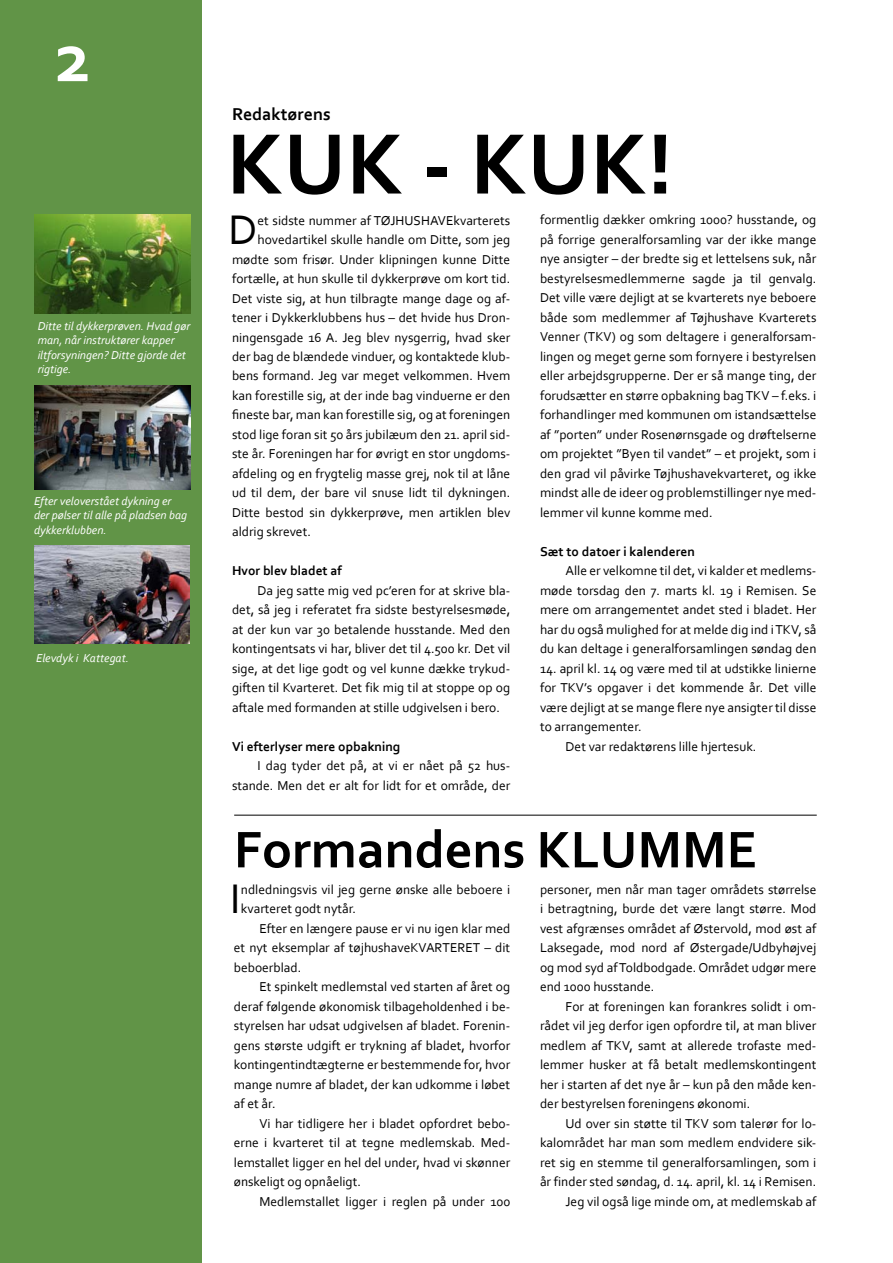
<style>
.page{position:relative;width:893px;height:1263px;background:#fff}
.page>*{position:absolute;margin:0;border:0;box-sizing:border-box;transform-origin:0 0}
.t1{font:700 90px "Corbel";color:#000}
.t2{font:700 72px "Corbel";color:#fff}
.t3{font:700 54px "Corbel";color:#000}
.t4{font:43.35px "Corbel";color:#000}
.t5{font:700 18px "Corbel";color:#000}
.t6{font:13.5px/19.5px "Corbel";color:#000;text-align:justify}
.t7{font:700 13.5px "Corbel";color:#000}
.t8{font:italic 12px/14.4px "Corbel";color:#fff}
</style>
<div class="page">
<div style="left:0;top:0;width:202px;height:1263px;background:#619447"></div>
<img style="left:34px;top:214px;width:156px;height:99px">
<img style="left:34px;top:386px;width:156px;height:104px">
<img style="left:35px;top:545px;width:154px;height:99px">
<hr style="left:234px;top:815px;width:583px;height:1px;background:#000">
<h2 class="t2" style="left:55px;top:13px;width:37px">2</h2>
<p class="t8" style="left:38px;top:319px;width:154px">Ditte til dykkerprøven. Hvad gør man, når instruktører kapper iltforsyningen? Ditte gjorde det rigtige.</p>
<p class="t8" style="left:34px;top:493px;width:155px">Efter veloverstået dykning er der pølser til alle på pladsen bag dykkerklubben.</p>
<p class="t8" style="left:36px;top:650px;width:94px">Elevdyk i Kattegat.</p>
<h3 class="t5" style="left:232px;top:103px;width:100px">Redaktørens</h3>
<h1 class="t1" style="left:226px;top:108px;width:448px">KUK - KUK!</h1>
<h3 class="t4" style="left:228px;top:203px;width:31px">D</h3>
<p class="t6" style="left:258px;top:210px;width:254px">et sidste nummer af TØJHUSHAVEkvarterets</p>
<p class="t6" style="left:540px;top:210px;width:278px">formentlig dækker omkring 1000? husstande, og på forrige generalforsamling var der ikke mange nye ansigter – der bredte sig et lettelsens suk, når bestyrelsesmedlemmerne sagde ja til genvalg.<br>Det ville være dejligt at se kvarterets nye beboere både som medlemmer af Tøjhushave Kvarterets Venner (TKV) og som deltagere i generalforsam&shy;lingen og meget gerne som fornyere i bestyrelsen eller arbejdsgrupperne. Der er så mange ting, der forudsætter en større opbakning bag TKV – f.eks. i forhandlinger med kommunen om istandsættelse af ”porten” under Rosenørnsgade og drøftelserne om projektet ”Byen til vandet” – et projekt, som i den grad vil påvirke Tøjhushavekvarteret, og ikke mindst alle de ideer og problemstillinger nye med&shy;lemmer vil kunne komme med.</p>
<p class="t7" style="left:540px;top:543px;width:156px">Sæt to datoer i kalenderen</p>
<p class="t6" style="left:540px;top:561px;width:278px;text-indent:26px">Alle er velkomne til det, vi kalder et medlems&shy;møde torsdag den 7. marts kl. 19 i Remisen. Se mere om arrangementet andet sted i bladet. Her har du også mulighed for at melde dig ind i TKV, så du kan deltage i generalforsamlingen søndag den</p>
<p class="t6" style="left:540px;top:658px;width:278px">14. april kl. 14 og være med til at udstikke linierne</p>
<p class="t6" style="left:540px;top:678px;width:278px">for TKV’s opgaver i det kommende år. Det ville</p>
<p class="t6" style="left:540px;top:697px;width:278px">være dejligt at se mange flere nye ansigter til disse</p>
<p class="t6" style="left:540px;top:717px;width:103px">to arrangementer.</p>
<p class="t6" style="left:566px;top:736px;width:192px">Det var redaktørens lille hjertesuk.</p>
<p class="t6" style="left:258px;top:229px;width:254px">hovedartikel skulle handle om Ditte, som jeg</p>
<p class="t6" style="left:232px;top:249px;width:280px">mødte som frisør. Under klipningen kunne Ditte</p>
<p class="t6" style="left:232px;top:268px;width:280px">fortælle, at hun skulle til dykkerprøve om kort tid.</p>
<p class="t6" style="left:232px;top:288px;width:280px">Det viste sig, at hun tilbragte mange dage og af-</p>
<p class="t6" style="left:232px;top:307px;width:280px">tener i Dykkerklubbens hus – det hvide hus Dron-</p>
<p class="t6" style="left:232px;top:327px;width:280px">ningensgade 16 A. Jeg blev nysgerrig, hvad sker</p>
<p class="t6" style="left:232px;top:346px;width:280px">der bag de blændede vinduer, og kontaktede klub-</p>
<p class="t6" style="left:232px;top:366px;width:280px">bens formand. Jeg var meget velkommen. Hvem</p>
<p class="t6" style="left:232px;top:385px;width:280px">kan forestille sig, at der inde bag vinduerne er den</p>
<p class="t6" style="left:232px;top:405px;width:280px">fineste bar, man kan forestille sig, og at foreningen</p>
<p class="t6" style="left:232px;top:424px;width:280px">stod lige foran sit 50 års jubilæum den 21. april sid-</p>
<p class="t6" style="left:232px;top:444px;width:280px">ste år. Foreningen har for øvrigt en stor ungdoms-</p>
<p class="t6" style="left:232px;top:463px;width:280px">afdeling og en frygtelig masse grej, nok til at låne</p>
<p class="t6" style="left:232px;top:483px;width:280px">ud til dem, der bare vil snuse lidt til dykningen.</p>
<p class="t6" style="left:232px;top:502px;width:280px">Ditte bestod sin dykkerprøve, men artiklen blev</p>
<p class="t6" style="left:232px;top:522px;width:80px">aldrig skrevet.</p>
<p class="t7" style="left:232px;top:563px;width:111px">Hvor blev bladet af</p>
<p class="t6" style="left:232px;top:580px;width:280px;text-indent:26px">Da jeg satte mig ved pc’eren for at skrive bla&shy;det, så jeg i referatet fra sidste bestyrelsesmøde, at der kun var 30 betalende husstande. Med den kontingentsats vi har, bliver det til 4.500 kr. Det vil sige, at det lige godt og vel kunne dække trykud&shy;giften til Kvarteret. Det fik mig til at stoppe op og aftale med formanden at stille udgivelsen i bero.</p>
<p class="t7" style="left:232px;top:738px;width:170px">Vi efterlyser mere opbakning</p>
<p class="t6" style="left:232px;top:756px;width:280px;text-align:right">I dag tyder det på, at vi er nået på 52 hus&shy;stande. Men det er alt for lidt for et område, der</p>
<h3 class="t3" style="left:234px;top:816px;width:525px">Formandens KLUMME</h3>
<h3 class="t4" style="left:230px;top:872px;width:12px">I</h3>
<p class="t6" style="left:241px;top:879px;width:271px">ndledningsvis vil jeg gerne ønske alle beboere i kvarteret godt nytår.</p>
<p class="t6" style="left:234px;top:918px;width:278px;text-indent:26px">Efter en længere pause er vi nu igen klar med et nyt eksemplar af tøjhushaveKVARTERET – dit beboerblad.</p>
<p class="t6" style="left:234px;top:977px;width:278px;text-indent:26px">Et spinkelt medlemstal ved starten af året og deraf følgende økonomisk tilbageholdenhed i be&shy;styrelsen har udsat udgivelsen af bladet. Forenin&shy;gens største udgift er trykning af bladet, hvorfor kontingentindtægterne er bestemmende for, hvor mange numre af bladet, der kan udkomme i løbet af et år.</p>
<p class="t6" style="left:234px;top:1113px;width:278px;text-indent:26px">Vi har tidligere her i bladet opfordret bebo&shy;erne i kvarteret til at tegne medlemskab. Med&shy;lemstallet ligger en hel del under, hvad vi skønner ønskeligt og opnåeligt.</p>
<p class="t6" style="left:259px;top:1191px;width:252px">Medlemstallet ligger i reglen på under 100</p>
<p class="t6" style="left:540px;top:879px;width:278px">personer, men når man tager områdets størrelse i betragtning, burde det være langt større. Mod vest afgrænses området af Østervold, mod øst af Laksegade, mod nord af Østergade/Udbyhøjvej og mod syd af Toldbodgade. Området udgør mere end 1000 husstande.</p>
<p class="t6" style="left:540px;top:996px;width:278px;text-indent:26px">For at foreningen kan forankres solidt i om&shy;rådet vil jeg derfor igen opfordre til, at man bliver medlem af TKV, samt at allerede trofaste med&shy;lemmer husker at få betalt medlemskontingent her i starten af det nye år – kun på den måde ken&shy;der bestyrelsen foreningens økonomi.</p>
<p class="t6" style="left:540px;top:1113px;width:278px;text-align:right">Ud over sin støtte til TKV som talerør for lo&shy;kalområdet har man som medlem endvidere sik&shy;ret sig en stemme til generalforsamlingen, som i år finder sted søndag, d. 14. april, kl. 14 i Remisen.<br>Jeg vil også lige minde om, at medlemskab af</p>
</div>
